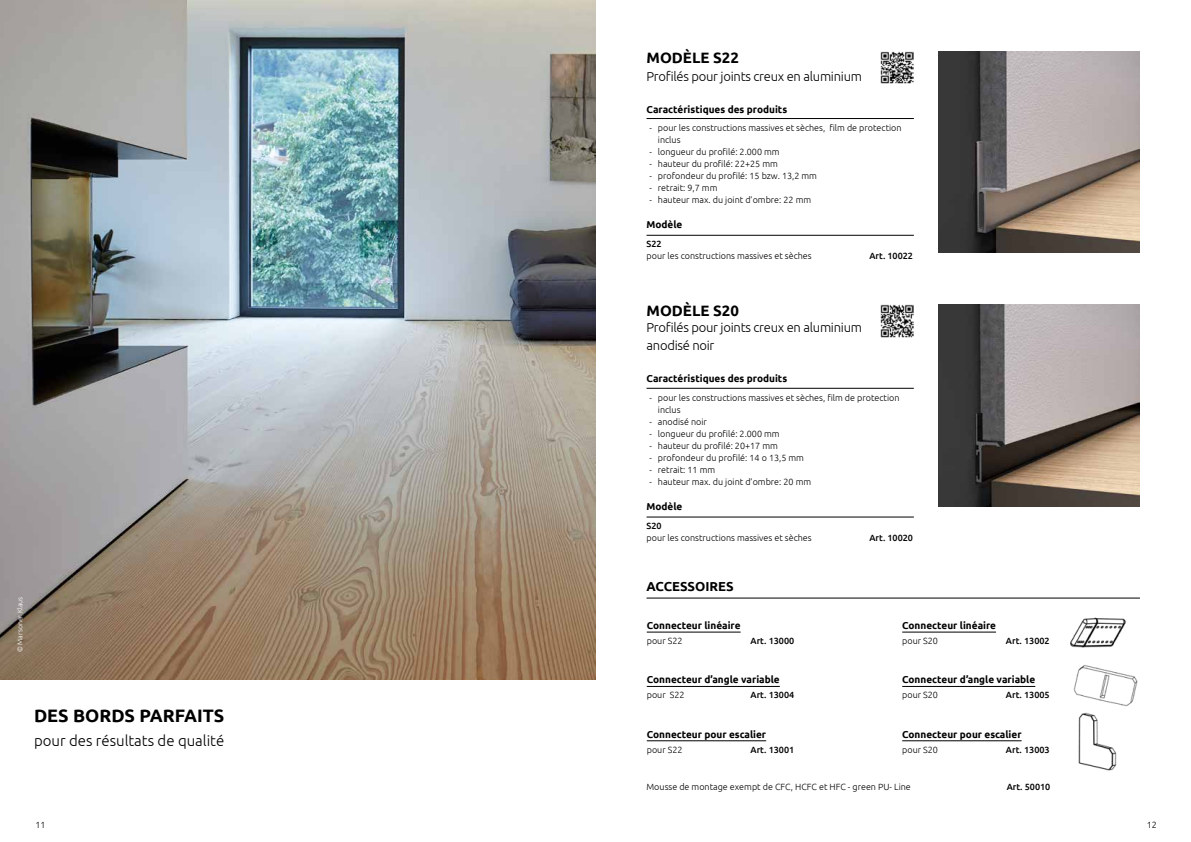
<style>
.page{position:relative;width:1191px;height:842px;background:#fff}
.page>*{position:absolute;margin:0;border:0;box-sizing:border-box;transform-origin:0 0}
.t1{font:700 18px "Ubuntu";color:#000}
.t2{font:300 15px "Ubuntu";color:#000}
.t3{font:700 15px "Ubuntu";color:#000}
.t4{font:300 13px/18px "Ubuntu";letter-spacing:-.02em;color:#000}
.t5{font:700 13px "Ubuntu";color:#000}
.t6{font:700 10px "Ubuntu";color:#000}
.t7{font:300 9px/12px "Ubuntu";color:#000}
.t8{font:500 9px "Ubuntu";color:#000}
.t9{font:300 7px "Ubuntu";color:#fff}
</style>
<div class="page">
<hr style="left:902px;top:632px;width:94px;height:1px;background:#000">
<hr style="left:902px;top:686px;width:133px;height:1px;background:#000">
<hr style="left:902px;top:740px;width:119px;height:1px;background:#000">
<hr style="left:647px;top:632px;width:93px;height:1px;background:#000">
<hr style="left:647px;top:686px;width:133px;height:1px;background:#000">
<hr style="left:647px;top:740px;width:119px;height:1px;background:#000">
<img style="left:1070px;top:617px;width:56px;height:31px">
<img style="left:1078px;top:712px;width:39px;height:59px">
<img style="left:1073px;top:665px;width:65px;height:42px">
<hr style="left:646px;top:118px;width:268px;height:1px;background:#000">
<hr style="left:646px;top:235px;width:268px;height:1px;background:#000">
<hr style="left:646px;top:388px;width:268px;height:1px;background:#000">
<hr style="left:646px;top:517px;width:268px;height:1px;background:#000">
<img style="left:881px;top:51px;width:32px;height:33px">
<img style="left:881px;top:304px;width:32px;height:33px">
<img style="left:938px;top:51px;width:202px;height:201px">
<img style="left:938px;top:304px;width:202px;height:202px">
<img style="left:0;top:0;width:595px;height:680px">
<hr style="left:646px;top:598px;width:494px;height:1px;background:#000">
<h2 class="t3" style="left:646px;top:48px;width:94px">MODÈLE S22</h2>
<h3 class="t4" style="left:646px;top:67px;width:217px">Profilés pour joints creux en aluminium</h3>
<p class="t6" style="left:646px;top:103px;width:142px">Caractéristiques des produits</p>
<p class="t7" style="left:658px;top:122px;width:245px;text-indent:-9px">- pour les constructions massives et sèches, film de protection inclus</p>
<p class="t7" style="left:649px;top:146px;width:132px">- longueur du profilé: 2.000 mm</p>
<p class="t7" style="left:649px;top:158px;width:130px">- hauteur du profilé: 22+25 mm</p>
<p class="t7" style="left:649px;top:169px;width:169px">- profondeur du profilé: 15 bzw. 13,2 mm</p>
<p class="t7" style="left:649px;top:181px;width:70px">- retrait: 9,7 mm</p>
<p class="t7" style="left:649px;top:193px;width:163px">- hauteur max. du joint d’ombre: 22 mm</p>
<p class="t6" style="left:646px;top:219px;width:37px">Modèle</p>
<p class="t8" style="left:646px;top:238px;width:17px">S22</p>
<p class="t7" style="left:646px;top:249px;width:167px">pour les constructions massives et sèches</p>
<p class="t8" style="left:869px;top:250px;width:45px">Art. 10022</p>
<h2 class="t3" style="left:646px;top:302px;width:94px">MODÈLE S20</h2>
<h3 class="t4" style="left:646px;top:318px;width:217px">Profilés pour joints creux en aluminium anodisé noir</h3>
<p class="t6" style="left:646px;top:373px;width:142px">Caractéristiques des produits</p>
<p class="t7" style="left:658px;top:391px;width:243px;text-indent:-9px">- pour les constructions massives et sèches, film de protection inclus</p>
<p class="t7" style="left:649px;top:415px;width:59px">- anodisé noir</p>
<p class="t7" style="left:649px;top:427px;width:132px">- longueur du profilé: 2.000 mm</p>
<p class="t7" style="left:649px;top:439px;width:130px">- hauteur du profilé: 20+17 mm</p>
<p class="t7" style="left:649px;top:451px;width:156px">- profondeur du profilé: 14 o 13,5 mm</p>
<p class="t7" style="left:649px;top:463px;width:67px">- retrait: 11 mm</p>
<p class="t7" style="left:649px;top:475px;width:163px">- hauteur max. du joint d’ombre: 20 mm</p>
<p class="t6" style="left:646px;top:501px;width:37px">Modèle</p>
<p class="t8" style="left:646px;top:520px;width:17px">S20</p>
<p class="t7" style="left:646px;top:531px;width:167px">pour les constructions massives et sèches</p>
<p class="t8" style="left:869px;top:532px;width:45px">Art. 10020</p>
<p class="t9" style="left:16px;top:652px;width:57px;rotate:-90deg">© Marsoner Klaus</p>
<h1 class="t1" style="left:34px;top:705px;width:192px">DES BORDS PARFAITS</h1>
<h2 class="t2" style="left:34px;top:731px;width:192px">pour des résultats de qualité</h2>
<h3 class="t5" style="left:646px;top:579px;width:89px">ACCESSOIRES</h3>
<p class="t6" style="left:647px;top:619px;width:95px">Connecteur linéaire</p>
<p class="t7" style="left:647px;top:634px;width:37px">pour S22</p>
<p class="t8" style="left:750px;top:635px;width:45px">Art. 13000</p>
<p class="t6" style="left:647px;top:674px;width:134px">Connecteur d’angle variable</p>
<p class="t7" style="left:647px;top:689px;width:39px">pour S22</p>
<p class="t8" style="left:750px;top:689px;width:45px">Art. 13004</p>
<p class="t6" style="left:647px;top:728px;width:121px">Connecteur pour escalier</p>
<p class="t7" style="left:647px;top:743px;width:37px">pour S22</p>
<p class="t8" style="left:750px;top:744px;width:45px">Art. 13001</p>
<p class="t6" style="left:902px;top:619px;width:95px">Connecteur linéaire</p>
<p class="t7" style="left:902px;top:634px;width:37px">pour S20</p>
<p class="t8" style="left:1006px;top:635px;width:45px">Art. 13002</p>
<p class="t6" style="left:902px;top:674px;width:134px">Connecteur d’angle variable</p>
<p class="t7" style="left:902px;top:689px;width:37px">pour S20</p>
<p class="t8" style="left:1006px;top:689px;width:45px">Art. 13005</p>
<p class="t6" style="left:902px;top:728px;width:121px">Connecteur pour escalier</p>
<p class="t7" style="left:902px;top:743px;width:37px">pour S20</p>
<p class="t8" style="left:1006px;top:744px;width:45px">Art. 13003</p>
<p class="t7" style="left:646px;top:781px;width:266px">Mousse de montage exempt de CFC, HCFC et HFC - green PU- Line</p>
<p class="t8" style="left:1006px;top:781px;width:45px">Art. 50010</p>
<p class="t7" style="left:35px;top:819px;width:12px">11</p>
<p class="t7" style="left:1146px;top:819px;width:12px">12</p>
</div>
